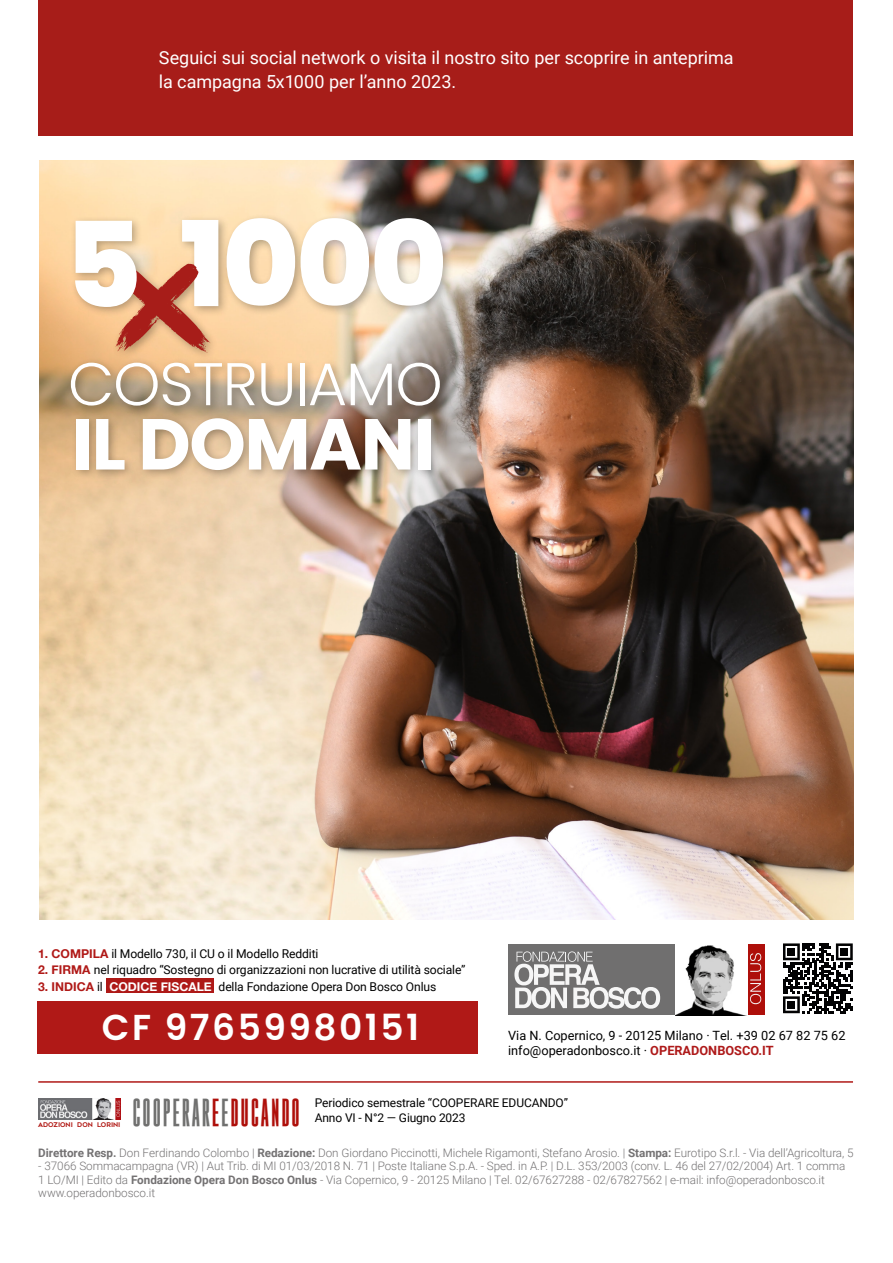
<style>
.page{position:relative;width:893px;height:1263px;background:#fff}
.page>*{position:absolute;margin:0;border:0;box-sizing:border-box;transform-origin:0 0}
.t1{font:800 117.9px "Poppins";color:#fff}
.t2{font:700 72px "Poppins";letter-spacing:-.02em;color:#fff}
.t3{font:300 60.15px "Poppins";letter-spacing:-.02em;color:#fff}
.t4{font:600 36px "Poppins";letter-spacing:.07em;color:#fff}
.t5{font:700 28.2px "Gobold High";letter-spacing:.065em;color:#70706f}
.t6{font:18px/24px "Roboto";color:#fff}
.t7{font:12.75px/15px "Roboto";color:#000}
.t8{font:12.15px "Roboto";letter-spacing:-.01em;color:#000}
.t9{font:12px/15px "Roboto";letter-spacing:-.01em;color:#000}
.t10{font:300 11.7px/13.5px "Roboto";letter-spacing:-.005em;color:#747273}
.t11{font:6.45px "Geometos";color:#ae0f0a}
.s1{font-family:"Helvetica Neue";font-weight:700;color:#b01917}
.s2{font-family:"Helvetica Neue";font-weight:700;color:#fff}
.s3{font-weight:700;color:#ae1919}
.s4{color:#ae0f0a}
.s5{font-weight:700}
</style>
<div class="page">
<hr style="left:38px;top:1081px;width:815px;height:2px;background:#b01917">
<div style="left:37px;top:1002px;width:440px;height:52px;background:#b01917"></div>
<div style="left:106px;top:978px;width:107px;height:14px;background:#ae1917"></div>
<svg style="left:783px;top:943px;width:70px;height:70px"></svg>
<div style="left:788px;top:948px;width:7px;height:7px;background:#020203"></div>
<div style="left:841px;top:948px;width:7px;height:7px;background:#020203"></div>
<div style="left:788px;top:1001px;width:7px;height:7px;background:#020203"></div>
<div style="left:508px;top:944px;width:256px;height:71px;background:#706f6f"></div>
<svg style="left:514px;top:951px;width:146px;height:58px"></svg>
<div style="left:747px;top:944px;width:17px;height:71px;background:#ae0f0a"></div>
<svg style="left:750px;top:953px;width:11px;height:51px"></svg>
<div style="left:675px;top:944px;width:73px;height:71px;background:#fff"></div>
<img style="left:676px;top:946px;width:67px;height:69px">
<img style="left:38px;top:1098px;width:82px;height:22px">
<div style="left:38px;top:0;width:815px;height:135px;background:#a71d19"></div>
<img style="left:39px;top:160px;width:815px;height:760px">
<div style="left:66px;top:213px;width:388px;height:268px;background:#000;opacity:.29"></div>
<svg style="left:115px;top:264px;width:96px;height:89px;background:#c9795c"></svg>
<h3 class="t6" style="left:159px;top:45px;width:576px">Seguici sui social network o visita il nostro sito per scoprire in anteprima la campagna 5x1000 per l’anno 2023.</h3>
<h1 class="t1" style="left:65px;top:196px;width:384px">5 1000</h1>
<h3 class="t3" style="left:68px;top:349px;width:376px">COSTRUIAMO</h3>
<h2 class="t2" style="left:72px;top:403px;width:364px">IL DOMANI</h2>
<p class="t8" style="left:38px;top:945px;width:282px"><span class="s1">1. COMPILA</span> il Modello 730, il CU o il Modello Redditi</p>
<p class="t8" style="left:38px;top:961px;width:429px"><span class="s1">2. FIRMA</span> nel riquadro “Sostegno di organizzazioni non lucrative di utilità sociale”</p>
<p class="t8" style="left:38px;top:978px;width:400px"><span class="s1">3. INDICA</span> il <span class="s2">CODICE FISCALE</span> della Fondazione Opera Don Bosco Onlus</p>
<h3 class="t4" style="left:102px;top:1007px;width:319px">CF 97659980151</h3>
<p class="t7" style="left:508px;top:1027px;width:339px">Via N. Copernico, 9 - 20125 Milano · Tel. +39 02 67 82 75 62 info@operadonbosco.it · <span class="s3">OPERADONBOSCO.IT</span></p>
<p class="t9" style="left:315px;top:1095px;width:255px">Periodico semestrale “COOPERARE EDUCANDO”<br>Anno VI - N°2 — Giugno 2023</p>
<h3 class="t5" style="left:132px;top:1095px;width:169px">COOPERAR<span class="s4">E</span>E<span class="s4">DUCANDO</span></h3>
<p class="t10" style="left:38px;top:1145px;width:817px"><span class="s5">Direttore Resp.</span> Don Ferdinando Colombo | <span class="s5">Redazione:</span> Don Giordano Piccinotti, Michele Rigamonti, Stefano Arosio. | <span class="s5">Stampa:</span> Eurotipo S.r.l. - Via dell’Agricoltura, 5</p>
<p class="t10" style="left:38px;top:1159px;width:809px">- 37066 Sommacampagna (VR) | Aut Trib. di MI 01/03/2018 N. 71 | Poste Italiane S.p.A. - Sped. in A.P. | D.L. 353/2003 (conv. L. 46 del 27/02/2004) Art. 1 comma<br>1 LO/MI | Edito da <span class="s5">Fondazione Opera Don Bosco Onlus</span> - Via Copernico, 9 - 20125 Milano | Tel. 02/67627288 - 02/67827562 | e-mail: info@operadonbosco.it www.operadonbosco.it</p>
<p class="t11" style="left:38px;top:1121px;width:84px">ADOZIONI DON LORINI</p>
</div>
